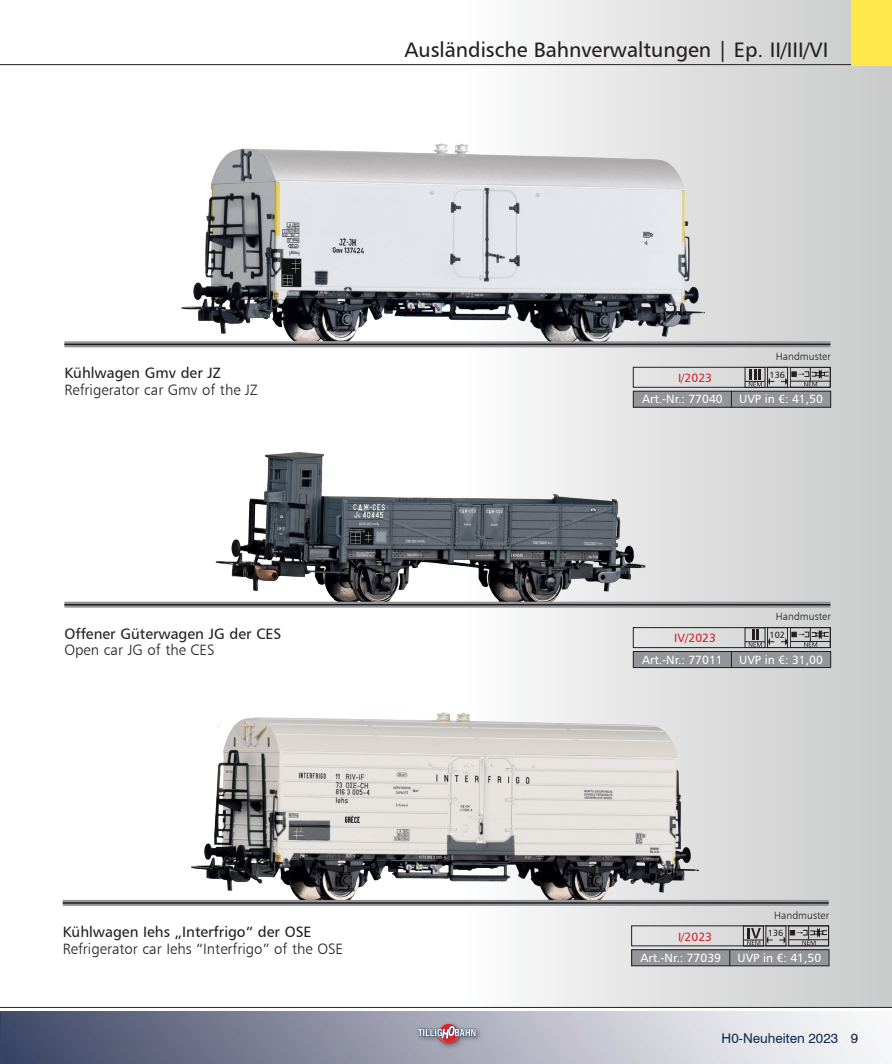
<style>
.page{position:relative;width:892px;height:1064px;background:#fff}
.page>*{position:absolute;margin:0;border:0;box-sizing:border-box;transform-origin:0 0}
.t1{font:21px "Humanist 777 BT Roman B";color:#231f20}
.t2{font:15px "Humanist 777 BT Light B";color:#231f20}
.t3{font:15px "Humanist 777 BT Roman B";color:#231f20}
.t4{font:13.5px "Swiss 721 BT";color:#0e2b4e}
.t5{font:12px "Humanist 777 BT Roman B";color:#fff}
.t6{font:12px "Humanist 777 BT Roman B";color:#d1232a}
.t7{font:10.5px "Humanist 777 BT Light B";color:#231f20}
.t8{font:9px "Humanist 777 BT Roman B";color:#231f20}
</style>
<div class="page">
<div style="left:0;top:0;width:891px;height:1007px;background:linear-gradient(to right,#fff,#d5d5d5)"></div>
<div style="left:0;top:1011px;width:891px;height:53px;background:linear-gradient(to right,#434968,#fff)"></div>
<hr style="left:0;top:1011px;width:1px;height:53px;background:#354463">
<hr style="left:0;top:1007px;width:891px;height:1px;background:#0e2b4e">
<div style="left:415px;top:1021px;width:67px;height:29px;background:#231f20;opacity:.5"></div>
<svg style="left:418px;top:1024px;width:58px;height:20px"></svg>
<hr style="left:0;top:64px;width:891px;height:1px;background:#231f20">
<img style="left:208px;top:419px;width:443px;height:206px">
<img style="left:153px;top:692px;width:597px;height:244px">
<img style="left:178px;top:100px;width:526px;height:275px">
<div style="left:850px;top:0;width:41px;height:65px;background:#ffe749"></div>
<div style="left:633px;top:367px;width:197px;height:20px;border:1px solid #231f20"></div>
<div style="left:633px;top:391px;width:98px;height:16px;background:#939598"></div>
<div style="left:633px;top:391px;width:98px;height:16px;border:1px solid #231f20"></div>
<div style="left:731px;top:391px;width:99px;height:16px;background:#939598"></div>
<div style="left:731px;top:391px;width:99px;height:16px;border:1px solid #231f20"></div>
<div style="left:744px;top:367px;width:21px;height:21px;border:1px solid #231f20"></div>
<div style="left:767px;top:367px;width:20px;height:20px;border:1px solid #231f20"></div>
<svg style="left:745px;top:369px;width:29px;height:18px"></svg>
<svg style="left:780px;top:367px;width:49px;height:19px"></svg>
<hr style="left:790px;top:381px;width:40px;height:1px;background:#231f20">
<div style="left:633px;top:627px;width:197px;height:21px;border:1px solid #231f20"></div>
<div style="left:633px;top:651px;width:98px;height:16px;background:#939598"></div>
<div style="left:633px;top:651px;width:98px;height:17px;border:1px solid #231f20"></div>
<div style="left:731px;top:651px;width:99px;height:16px;background:#939598"></div>
<div style="left:731px;top:651px;width:99px;height:17px;border:1px solid #231f20"></div>
<div style="left:744px;top:627px;width:21px;height:21px;border:1px solid #231f20"></div>
<div style="left:767px;top:627px;width:20px;height:21px;border:1px solid #231f20"></div>
<svg style="left:745px;top:630px;width:29px;height:17px"></svg>
<div style="left:790px;top:627px;width:40px;height:21px;border:1px solid #231f20"></div>
<svg style="left:780px;top:628px;width:49px;height:19px"></svg>
<hr style="left:790px;top:641px;width:40px;height:1px;background:#231f20">
<svg style="left:64px;top:602px;width:766px;height:6px;background:#8d8f91"></svg>
<hr style="left:64px;top:604px;width:766px;height:1px;background:#231f20">
<svg style="left:64px;top:341px;width:766px;height:6px;background:#8d8e90"></svg>
<hr style="left:64px;top:344px;width:766px;height:1px;background:#231f20">
<div style="left:631px;top:925px;width:197px;height:21px;border:1px solid #231f20"></div>
<div style="left:631px;top:950px;width:99px;height:16px;background:#939598"></div>
<div style="left:631px;top:949px;width:99px;height:17px;border:1px solid #231f20"></div>
<div style="left:729px;top:950px;width:100px;height:16px;background:#939598"></div>
<div style="left:729px;top:949px;width:100px;height:17px;border:1px solid #231f20"></div>
<div style="left:743px;top:926px;width:20px;height:20px;border:1px solid #231f20"></div>
<div style="left:765px;top:926px;width:21px;height:20px;border:1px solid #231f20"></div>
<svg style="left:743px;top:928px;width:29px;height:17px"></svg>
<div style="left:788px;top:926px;width:40px;height:20px;border:1px solid #231f20"></div>
<svg style="left:779px;top:926px;width:48px;height:19px"></svg>
<hr style="left:788px;top:939px;width:40px;height:1px;background:#231f20">
<div style="left:63px;top:900px;width:765px;height:6px;background:#939598"></div>
<hr style="left:63px;top:902px;width:765px;height:2px;background:#231f20">
<h1 class="t1" style="left:404px;top:36px;width:425px">Ausländische Bahnverwaltungen | Ep. II/III/VI</h1>
<p class="t7" style="left:775px;top:350px;width:56px">Handmuster</p>
<p class="t3" style="left:64px;top:364px;width:158px">Kühlwagen Gmv der JZ</p>
<p class="t2" style="left:64px;top:380px;width:195px">Refrigerator car Gmv of the JZ</p>
<p class="t6" style="left:678px;top:370px;width:36px">I/2023</p>
<p class="t8" style="left:769px;top:369px;width:17px">136</p>
<p class="t5" style="left:642px;top:392px;width:82px">Art.-Nr.: 77040</p>
<p class="t5" style="left:739px;top:392px;width:85px">UVP in €: 41,50</p>
<p class="t7" style="left:775px;top:610px;width:56px">Handmuster</p>
<p class="t3" style="left:64px;top:624px;width:218px">Offener Güterwagen JG der CES</p>
<p class="t2" style="left:64px;top:641px;width:151px">Open car JG of the CES</p>
<p class="t6" style="left:674px;top:630px;width:43px">IV/2023</p>
<p class="t8" style="left:769px;top:629px;width:17px">102</p>
<p class="t5" style="left:642px;top:652px;width:82px">Art.-Nr.: 77011</p>
<p class="t5" style="left:739px;top:652px;width:85px">UVP in €: 31,00</p>
<p class="t7" style="left:774px;top:908px;width:56px">Handmuster</p>
<p class="t3" style="left:63px;top:922px;width:250px">Kühlwagen Iehs „Interfrigo“ der OSE</p>
<p class="t2" style="left:63px;top:939px;width:282px">Refrigerator car Iehs “Interfrigo” of the OSE</p>
<p class="t6" style="left:678px;top:929px;width:36px">I/2023</p>
<p class="t8" style="left:767px;top:927px;width:17px">136</p>
<p class="t5" style="left:640px;top:950px;width:82px">Art.-Nr.: 77039</p>
<p class="t5" style="left:737px;top:950px;width:85px">UVP in €: 41,50</p>
<p class="t4" style="left:721px;top:1029px;width:138px">H0-Neuheiten 2023 9</p>
</div>
